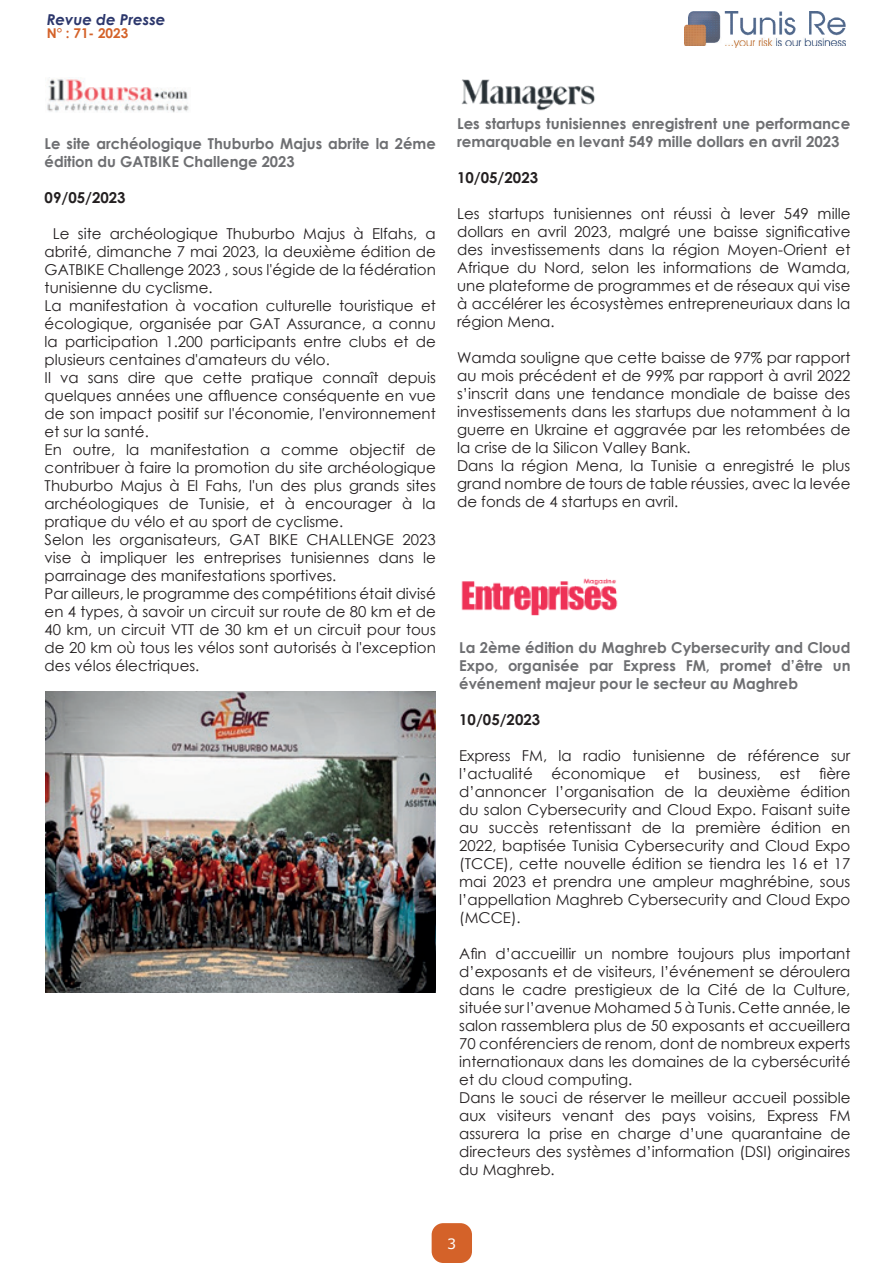
<style>
.page{position:relative;width:893px;height:1263px;background:#fff}
.page>*{position:absolute;margin:0;border:0;box-sizing:border-box;transform-origin:0 0}
.t1{font:15px/18px "Century Gothic";color:#231f20}
.t2{font:700 15px/18px "Century Gothic";color:#6e6f72}
.t3{font:700 15px "Century Gothic";color:#231f20}
.t4{font:italic 700 15px "Century Gothic";color:#2c376c}
.t5{font:14.25px "Verdana";color:#fff}
.t6{font:700 13.5px "Century Gothic";color:#d46229}
</style>
<div class="page">
<img style="left:685px;top:11px;width:160px;height:37px">
<div style="left:432px;top:1223px;width:40px;height:40px;background:#d46229;border-radius:12px"></div>
<img style="left:47px;top:77px;width:142px;height:36px">
<img style="left:45px;top:692px;width:391px;height:301px">
<img style="left:461px;top:578px;width:157px;height:38px">
<img style="left:461px;top:79px;width:134px;height:32px">
<p class="t4" style="left:47px;top:8px;width:120px">Revue de Presse</p>
<p class="t6" style="left:47px;top:23px;width:83px">N° : 71- 2023</p>
<p class="t2" style="left:45px;top:134px;width:393px">Le site archéologique Thuburbo Majus abrite la 2éme édition du GATBIKE Challenge 2023</p>
<p class="t3" style="left:45px;top:186px;width:83px">09/05/2023</p>
<p class="t1" style="left:45px;top:224px;width:393px;text-indent:8px">Le site archéologique Thuburbo Majus à Elfahs, a abrité, dimanche 7 mai 2023, la deuxième édition de GATBIKE Challenge 2023 , sous l'égide de la fédération tunisienne du cyclisme.<br>La manifestation à vocation culturelle touristique et écologique, organisée par GAT Assurance, a connu la participation 1.200 participants entre clubs et de plusieurs centaines d'amateurs du vélo.<br>Il va sans dire que cette pratique connaît depuis quelques années une affluence conséquente en vue de son impact positif sur l'économie, l'environnement et sur la santé.<br>En outre, la manifestation a comme objectif de contribuer à faire la promotion du site archéologique Thuburbo Majus à El Fahs, l'un des plus grands sites archéologiques de Tunisie, et à encourager à la pratique du vélo et au sport de cyclisme.<br>Selon les organisateurs, GAT BIKE CHALLENGE 2023 vise à impliquer les entreprises tunisiennes dans le parrainage des manifestations sportives.<br>Par ailleurs, le programme des compétitions était divisé en 4 types, à savoir un circuit sur route de 80 km et de 40 km, un circuit VTT de 30 km et un circuit pour tous de 20 km où tous les vélos sont autorisés à l'exception des vélos électriques.</p>
<p class="t2" style="left:457px;top:114px;width:395px">Les startups tunisiennes enregistrent une performance remarquable en levant 549 mille dollars en avril 2023</p>
<p class="t3" style="left:457px;top:167px;width:82px">10/05/2023</p>
<p class="t1" style="left:457px;top:205px;width:395px;text-align:justify">Les startups tunisiennes ont réussi à lever 549 mille dollars en avril 2023, malgré une baisse significative des investissements dans la région Moyen-Orient et Afrique du Nord, selon les informations de Wamda, une plateforme de programmes et de réseaux qui vise à accélérer les écosystèmes entrepreneuriaux dans la région Mena.</p>
<p class="t1" style="left:457px;top:349px;width:395px">Wamda souligne que cette baisse de 97% par rapport au mois précédent et de 99% par rapport à avril 2022 s’inscrit dans une tendance mondiale de baisse des investissements dans les startups due notamment à la guerre en Ukraine et aggravée par les retombées de la crise de la Silicon Valley Bank.<br>Dans la région Mena, la Tunisie a enregistré le plus grand nombre de tours de table réussies, avec la levée de fonds de 4 startups en avril.</p>
<p class="t2" style="left:459px;top:638px;width:393px;text-align:justify">La 2ème édition du Maghreb Cybersecurity and Cloud Expo, organisée par Express FM, promet d’être un événement majeur pour le secteur au Maghreb</p>
<p class="t3" style="left:459px;top:708px;width:82px">10/05/2023</p>
<p class="t1" style="left:459px;top:746px;width:393px;text-align:justify">Express FM, la radio tunisienne de référence sur l’actualité économique et business, est fière d’annoncer l’organisation de la deuxième édition du salon Cybersecurity and Cloud Expo. Faisant suite au succès retentissant de la première édition en 2022, baptisée Tunisia Cybersecurity and Cloud Expo (TCCE), cette nouvelle édition se tiendra les 16 et 17 mai 2023 et prendra une ampleur maghrébine, sous l’appellation Maghreb Cybersecurity and Cloud Expo (MCCE).</p>
<p class="t1" style="left:459px;top:944px;width:393px">Afin d’accueillir un nombre toujours plus important d’exposants et de visiteurs, l’événement se déroulera dans le cadre prestigieux de la Cité de la Culture, située sur l’avenue Mohamed 5 à Tunis. Cette année, le salon rassemblera plus de 50 exposants et accueillera 70 conférenciers de renom, dont de nombreux experts internationaux dans les domaines de la cybersécurité et du cloud computing.<br>Dans le souci de réserver le meilleur accueil possible aux visiteurs venant des pays voisins, Express FM assurera la prise en charge d’une quarantaine de directeurs des systèmes d’information (DSI) originaires du Maghreb.</p>
<p class="t5" style="left:447px;top:1233px;width:11px">3</p>
</div>
